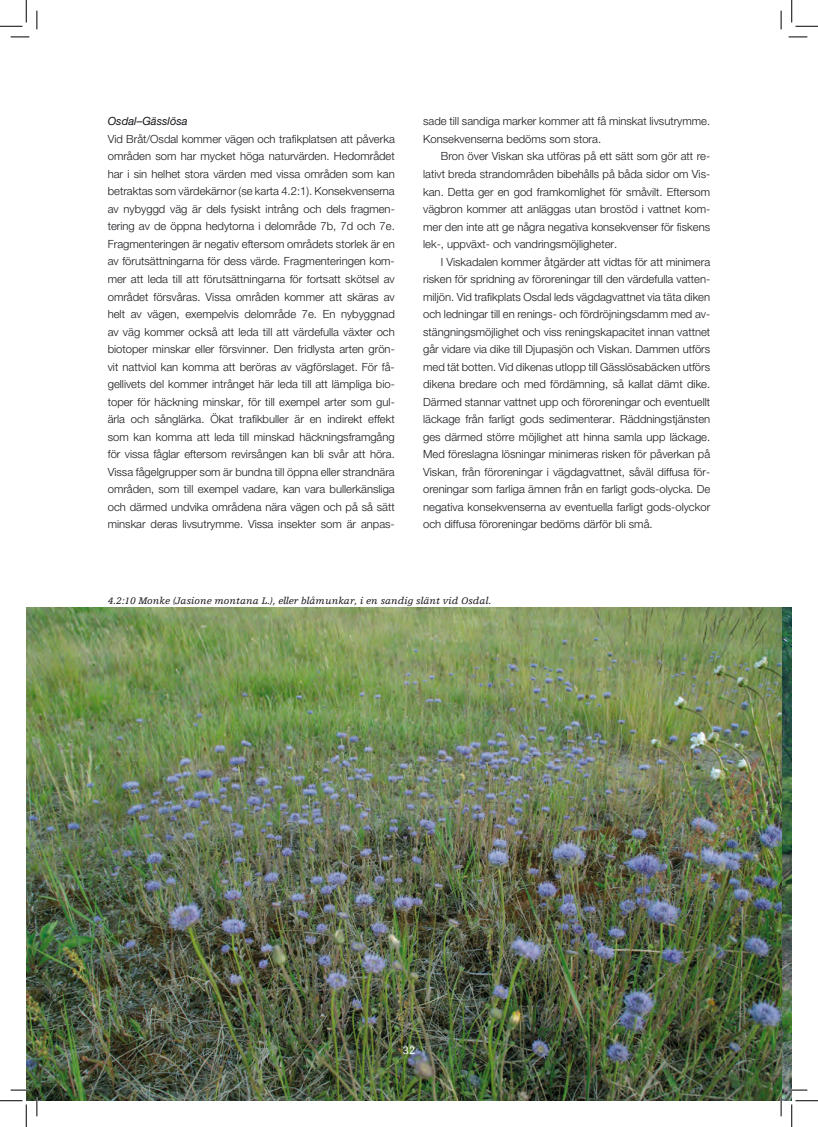
<style>
.page{position:relative;width:818px;height:1127px;background:#fff}
.page>*{position:absolute;margin:0;border:0;box-sizing:border-box;transform-origin:0 0}
.t1{font:300 11.25px/17.5px "Helvetica Neue LT";color:#1a171c}
.t2{font:11.25px "Egyptienne FLT";color:#fff}
.t3{font:italic 10px "Egyptienne FLT";color:#1a171c}
.s1{font-family:"Helvetica Neue";font-weight:400;font-style:italic}
</style>
<div class="page">
<img style="left:26px;top:607px;width:755px;height:493px">
<svg style="left:11px;top:36px;width:18px;height:2px"></svg>
<svg style="left:788px;top:36px;width:19px;height:2px"></svg>
<svg style="left:11px;top:1088px;width:18px;height:2px"></svg>
<svg style="left:788px;top:1088px;width:19px;height:2px"></svg>
<svg style="left:36px;top:11px;width:2px;height:18px"></svg>
<svg style="left:36px;top:1097px;width:2px;height:18px"></svg>
<svg style="left:780px;top:11px;width:2px;height:18px"></svg>
<svg style="left:780px;top:1097px;width:2px;height:18px"></svg>
<svg style="left:0;top:0;width:27px;height:27px"></svg>
<svg style="left:0;top:1100px;width:27px;height:26px"></svg>
<svg style="left:791px;top:0;width:27px;height:27px"></svg>
<svg style="left:791px;top:1100px;width:27px;height:26px"></svg>
<p class="t1" style="left:108px;top:112px;width:289px"><span class="s1">Osdal–Gässlösa<br></span>Vid Bråt/Osdal kommer vägen och trafikplatsen att påverka områden som har mycket höga naturvärden. Hedområdet har i sin helhet stora värden med vissa områden som kan betraktas som värdekärnor (se karta 4.2:1). Konsekvenserna av nybyggd väg är dels fysiskt intrång och dels fragmen&shy;tering av de öppna hedytorna i delområde 7b, 7d och 7e.<br>Fragmenteringen är negativ eftersom områdets storlek är en av förutsättningarna för dess värde. Fragmenteringen kom&shy;mer att leda till att förutsättningarna för fortsatt skötsel av området försvåras. Vissa områden kommer att skäras av helt av vägen, exempelvis delområde 7e. En nybyggnad av väg kommer också att leda till att värdefulla växter och biotoper minskar eller försvinner. Den fridlysta arten grön&shy;vit nattviol kan komma att beröras av vägförslaget. För få&shy;gellivets del kommer intrånget här leda till att lämpliga bio&shy;toper för häckning minskar, för till exempel arter som gul&shy;ärla och sånglärka. Ökat trafikbuller är en indirekt effekt som kan komma att leda till minskad häckningsframgång för vissa fåglar eftersom revirsången kan bli svår att höra.<br>Vissa fågelgrupper som är bundna till öppna eller strandnära områden, som till exempel vadare, kan vara bullerkänsliga och därmed undvika områdena nära vägen och på så sätt minskar deras livsutrymme. Vissa insekter som är anpas-</p>
<p class="t1" style="left:423px;top:112px;width:288px">sade till sandiga marker kommer att få minskat livsutrymme.</p>
<p class="t1" style="left:423px;top:130px;width:179px">Konsekvenserna bedöms som stora.</p>
<p class="t1" style="left:441px;top:147px;width:271px">Bron över Viskan ska utföras på ett sätt som gör att re-</p>
<p class="t1" style="left:423px;top:165px;width:289px">lativt breda strandområden bibehålls på båda sidor om Vis-</p>
<p class="t1" style="left:423px;top:182px;width:288px">kan. Detta ger en god framkomlighet för småvilt. Eftersom</p>
<p class="t1" style="left:423px;top:200px;width:288px">vägbron kommer att anläggas utan brostöd i vattnet kom-</p>
<p class="t1" style="left:423px;top:217px;width:288px">mer den inte att ge några negativa konsekvenser för fiskens</p>
<p class="t1" style="left:423px;top:235px;width:195px">lek-, uppväxt- och vandringsmöjligheter.</p>
<p class="t1" style="left:441px;top:252px;width:271px">I Viskadalen kommer åtgärder att vidtas för att minimera</p>
<p class="t1" style="left:423px;top:270px;width:288px">risken för spridning av föroreningar till den värdefulla vatten-</p>
<p class="t1" style="left:423px;top:287px;width:288px">miljön. Vid trafikplats Osdal leds vägdagvattnet via täta diken</p>
<p class="t1" style="left:423px;top:305px;width:289px">och ledningar till en renings- och fördröjningsdamm med av-</p>
<p class="t1" style="left:423px;top:322px;width:289px">stängningsmöjlighet och viss reningskapacitet innan vattnet</p>
<p class="t1" style="left:423px;top:340px;width:288px">går vidare via dike till Djupasjön och Viskan. Dammen utförs</p>
<p class="t1" style="left:423px;top:357px;width:288px">med tät botten. Vid dikenas utlopp till Gässlösabäcken utförs</p>
<p class="t1" style="left:423px;top:375px;width:289px">dikena bredare och med fördämning, så kallat dämt dike.</p>
<p class="t1" style="left:423px;top:392px;width:289px">Därmed stannar vattnet upp och föroreningar och eventuellt</p>
<p class="t1" style="left:423px;top:410px;width:289px">läckage från farligt gods sedimenterar. Räddningstjänsten</p>
<p class="t1" style="left:423px;top:427px;width:289px">ges därmed större möjlighet att hinna samla upp läckage.</p>
<p class="t1" style="left:423px;top:445px;width:289px">Med föreslagna lösningar minimeras risken för påverkan på</p>
<p class="t1" style="left:423px;top:462px;width:287px">Viskan, från föroreningar i vägdagvattnet, såväl diffusa för-</p>
<p class="t1" style="left:423px;top:480px;width:289px">oreningar som farliga ämnen från en farligt gods-olycka. De</p>
<p class="t1" style="left:423px;top:497px;width:289px">negativa konsekvenserna av eventuella farligt gods-olyckor</p>
<p class="t1" style="left:423px;top:515px;width:231px">och diffusa föroreningar bedöms därför bli små.</p>
<p class="t3" style="left:108px;top:595px;width:385px">4.2:10 Monke (Jasione montana L.), eller blåmunkar, i en sandig slänt vid Osdal.</p>
<p class="t2" style="left:403px;top:1043px;width:14px">32</p>
</div>
